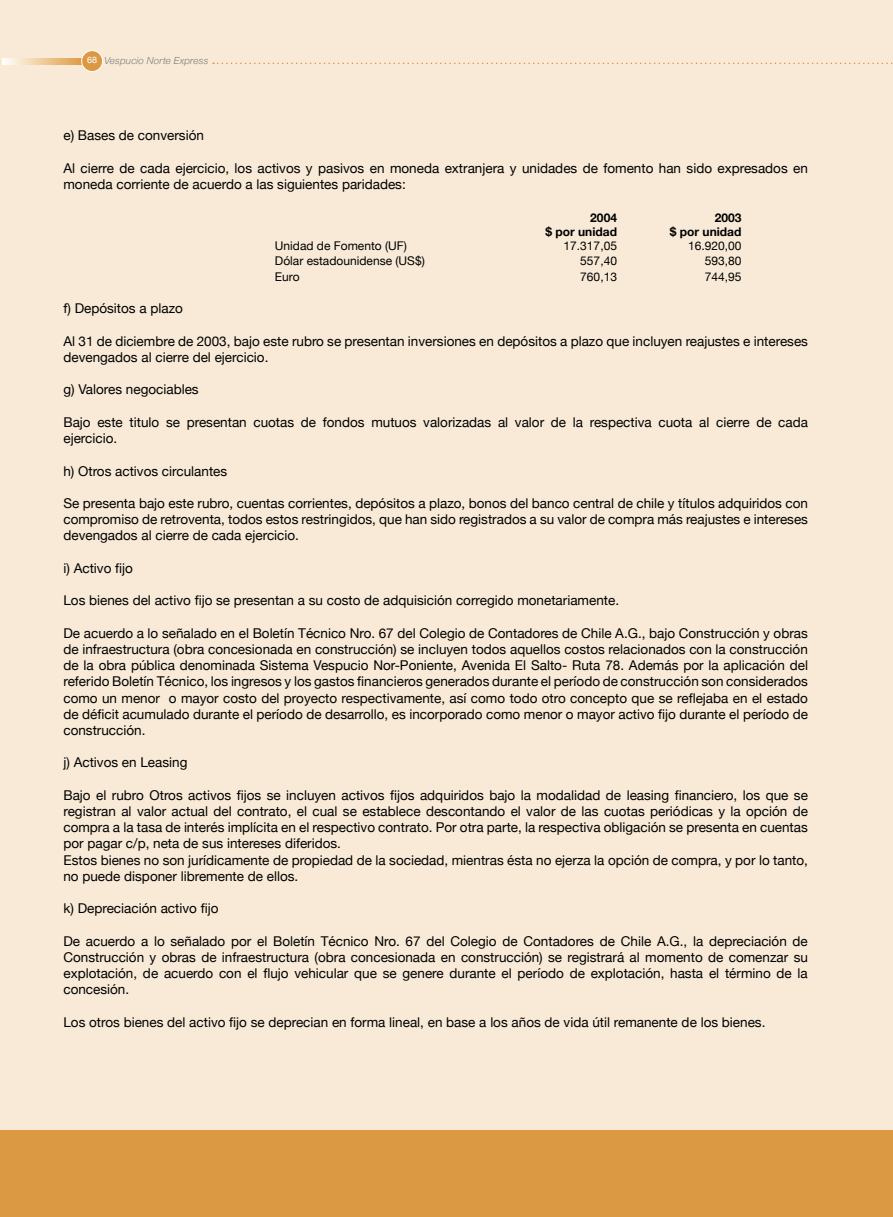
<style>
.page{position:relative;width:893px;height:1217px;background:#fff}
.page>*{position:absolute;margin:0;border:0;box-sizing:border-box;transform-origin:0 0}
.t1{font:13.5px/16.2px "Helvetica Neue";color:#000}
.t2{font:12px "Helvetica Neue";color:#000}
.t3{font:700 12px "Helvetica Neue";color:#000}
.t4{font:italic 300 9.75px "Helvetica Neue";letter-spacing:.02em;color:#7c7c7c}
.s1{font-weight:400;font-style:normal;font-size:9px;color:#fff}
</style>
<div class="page">
<div style="left:0;top:0;width:893px;height:1216px;background:#f8ead6"></div>
<div style="left:0;top:1130px;width:893px;height:86px;background:#db9944"></div>
<svg style="left:2px;top:58px;width:79px;height:6px"></svg>
<div style="left:82px;top:51px;width:21px;height:21px;background:#db9944;border-radius:50%"></div>
<div style="left:81px;top:50px;width:22px;height:22px;border:1px solid #fff;border-radius:50%"></div>
<svg style="left:213px;top:63px;width:680px;height:1px"></svg>
<p class="t4" style="left:87px;top:55px;width:123px"><span class="s1">68</span> Vespucio Norte Express</p>
<p class="t1" style="left:63px;top:127px;width:142px">e) Bases de conversión</p>
<p class="t1" style="left:63px;top:160px;width:746px">Al cierre de cada ejercicio, los activos y pasivos en moneda extranjera y unidades de fomento han sido expresados en moneda corriente de acuerdo a las siguientes paridades:</p>
<p class="t3" style="left:590px;top:210px;width:28px">2004</p>
<p class="t3" style="left:715px;top:210px;width:28px">2003</p>
<p class="t3" style="left:545px;top:224px;width:73px">$ por unidad</p>
<p class="t3" style="left:670px;top:224px;width:73px">$ por unidad</p>
<p class="t2" style="left:275px;top:239px;width:133px">Unidad de Fomento (UF)</p>
<p class="t2" style="left:564px;top:239px;width:55px">17.317,05</p>
<p class="t2" style="left:688px;top:239px;width:55px">16.920,00</p>
<p class="t2" style="left:275px;top:253px;width:151px">Dólar estadounidense (US$)</p>
<p class="t2" style="left:580px;top:253px;width:38px">557,40</p>
<p class="t2" style="left:705px;top:253px;width:38px">593,80</p>
<p class="t2" style="left:275px;top:269px;width:26px">Euro</p>
<p class="t2" style="left:580px;top:269px;width:38px">760,13</p>
<p class="t2" style="left:705px;top:269px;width:38px">744,95</p>
<p class="t1" style="left:63px;top:300px;width:121px">f) Depósitos a plazo</p>
<p class="t1" style="left:63px;top:332px;width:746px">Al 31 de diciembre de 2003, bajo este rubro se presentan inversiones en depósitos a plazo que incluyen reajustes e intereses devengados al cierre del ejercicio.</p>
<p class="t1" style="left:63px;top:381px;width:137px">g) Valores negociables</p>
<p class="t1" style="left:63px;top:413px;width:746px">Bajo este titulo se presentan cuotas de fondos mutuos valorizadas al valor de la respectiva cuota al cierre de cada ejercicio.</p>
<p class="t1" style="left:63px;top:462px;width:165px">h) Otros activos circulantes</p>
<p class="t1" style="left:63px;top:494px;width:746px;text-align:justify">Se presenta bajo este rubro, cuentas corrientes, depósitos a plazo, bonos del banco central de chile y títulos adquiridos con compromiso de retroventa, todos estos restringidos, que han sido registrados a su valor de compra más reajustes e intereses devengados al cierre de cada ejercicio.</p>
<p class="t1" style="left:63px;top:559px;width:71px">i) Activo fijo</p>
<p class="t1" style="left:63px;top:592px;width:557px">Los bienes del activo fijo se presentan a su costo de adquisición corregido monetariamente.</p>
<p class="t1" style="left:63px;top:624px;width:746px;text-align:justify">De acuerdo a lo señalado en el Boletín Técnico Nro. 67 del Colegio de Contadores de Chile A.G., bajo Construcción y obras de infraestructura (obra concesionada en construcción) se incluyen todos aquellos costos relacionados con la construcción de la obra pública denominada Sistema Vespucio Nor-Poniente, Avenida El Salto- Ruta 78. Además por la aplicación del referido Boletín Técnico, los ingresos y los gastos financieros generados durante el período de construcción son considerados como un menor o mayor costo del proyecto respectivamente, así como todo otro concepto que se reflejaba en el estado de déficit acumulado durante el período de desarrollo, es incorporado como menor o mayor activo fijo durante el período de construcción.</p>
<p class="t1" style="left:63px;top:754px;width:126px">j) Activos en Leasing</p>
<p class="t1" style="left:63px;top:786px;width:746px">Bajo el rubro Otros activos fijos se incluyen activos fijos adquiridos bajo la modalidad de leasing financiero, los que se registran al valor actual del contrato, el cual se establece descontando el valor de las cuotas periódicas y la opción de compra a la tasa de interés implícita en el respectivo contrato. Por otra parte, la respectiva obligación se presenta en cuentas por pagar c/p, neta de sus intereses diferidos.<br>Estos bienes no son jurídicamente de propiedad de la sociedad, mientras ésta no ejerza la opción de compra, y por lo tanto, no puede disponer libremente de ellos.</p>
<p class="t1" style="left:63px;top:899px;width:157px">k) Depreciación activo fijo</p>
<p class="t1" style="left:63px;top:932px;width:746px;text-align:justify">De acuerdo a lo señalado por el Boletín Técnico Nro. 67 del Colegio de Contadores de Chile A.G., la depreciación de Construcción y obras de infraestructura (obra concesionada en construcción) se registrará al momento de comenzar su explotación, de acuerdo con el flujo vehicular que se genere durante el período de explotación, hasta el término de la concesión.</p>
<p class="t1" style="left:63px;top:1013px;width:703px">Los otros bienes del activo fijo se deprecian en forma lineal, en base a los años de vida útil remanente de los bienes.</p>
</div>
